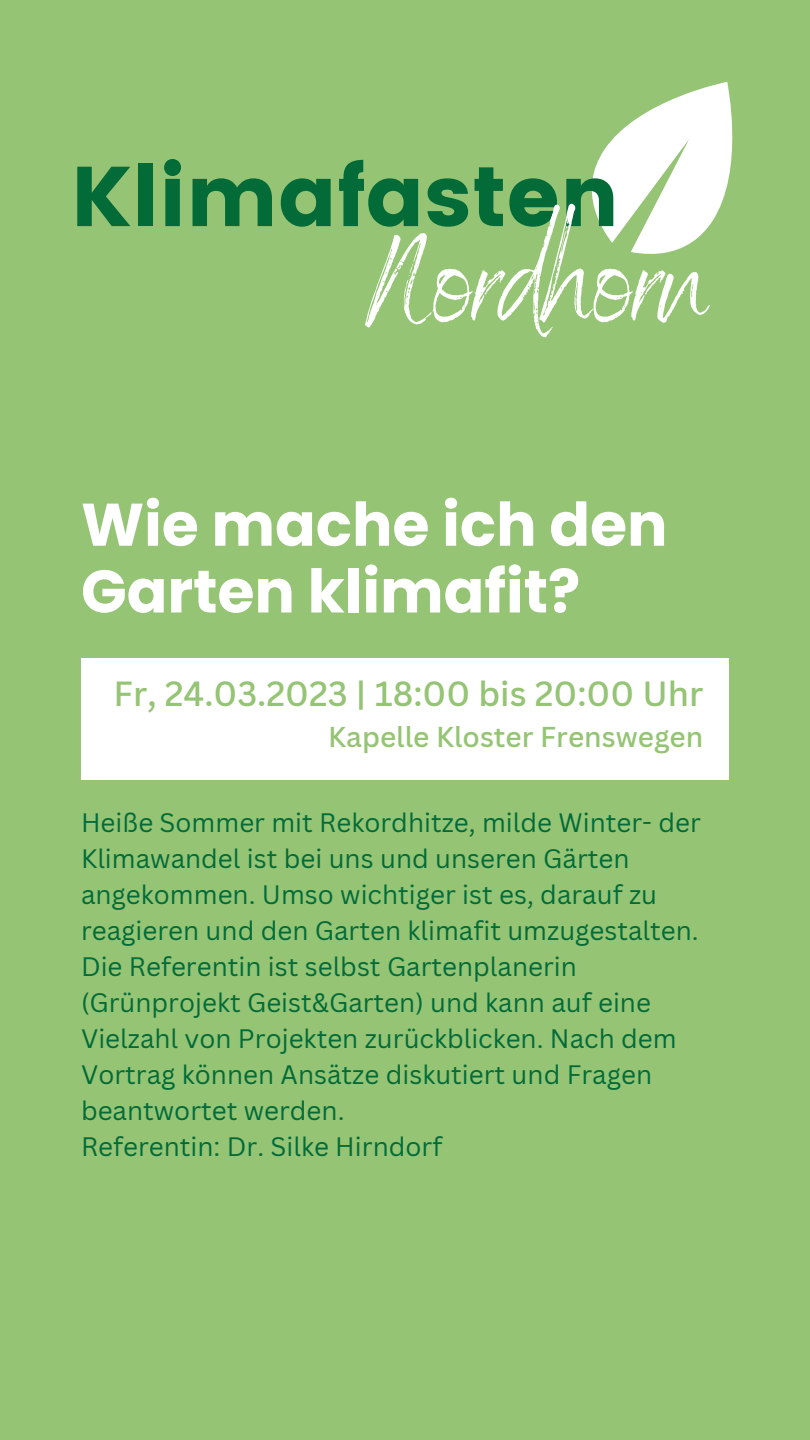
<style>
.page{position:relative;width:810px;height:1440px;background:#95c475}
.page>*{position:absolute;margin:0;border:0;box-sizing:border-box;transform-origin:0 0}
.t1{font:133px "Benedict";color:#fff}
.t2{font:84.6px "Poppins";color:#026b38}
.t3{font:700 60px/66.8px "Poppins";color:#fff}
.t4{font:500 34px "Canva Sans";color:#95c475}
.t5{font:500 28px "Canva Sans";color:#95c475}
.t6{font:26px/36px "Canva Sans";color:#026b38}
</style>
<div class="page">
<svg style="left:591px;top:82px;width:142px;height:172px"></svg>
<div style="left:81px;top:658px;width:648px;height:122px;background:#fff"></div>
<h2 class="t2" style="left:71px;top:147px;width:550px">Klimafasten</h2>
<h1 class="t1" style="left:366px;top:194px;width:344px">Nordhorn</h1>
<h3 class="t3" style="left:81px;top:491px;width:588px">Wie mache ich den<br>Garten klimafit?</h3>
<h3 class="t4" style="left:114px;top:669px;width:591px">Fr, 24.03.2023 | 18:00 bis 20:00 Uhr</h3>
<p class="t5" style="left:328px;top:717px;width:377px">Kapelle Kloster Frenswegen</p>
<p class="t6" style="left:81px;top:804px;width:621px">Heiße Sommer mit Rekordhitze, milde Winter- der Klimawandel ist bei uns und unseren Gärten angekommen. Umso wichtiger ist es, darauf zu reagieren und den Garten klimafit umzugestalten.<br>Die Referentin ist selbst Gartenplanerin (Grünprojekt Geist&amp;Garten) und kann auf eine Vielzahl von Projekten zurückblicken. Nach dem Vortrag können Ansätze diskutiert und Fragen beantwortet werden.<br>Referentin: Dr. Silke Hirndorf</p>
</div>
